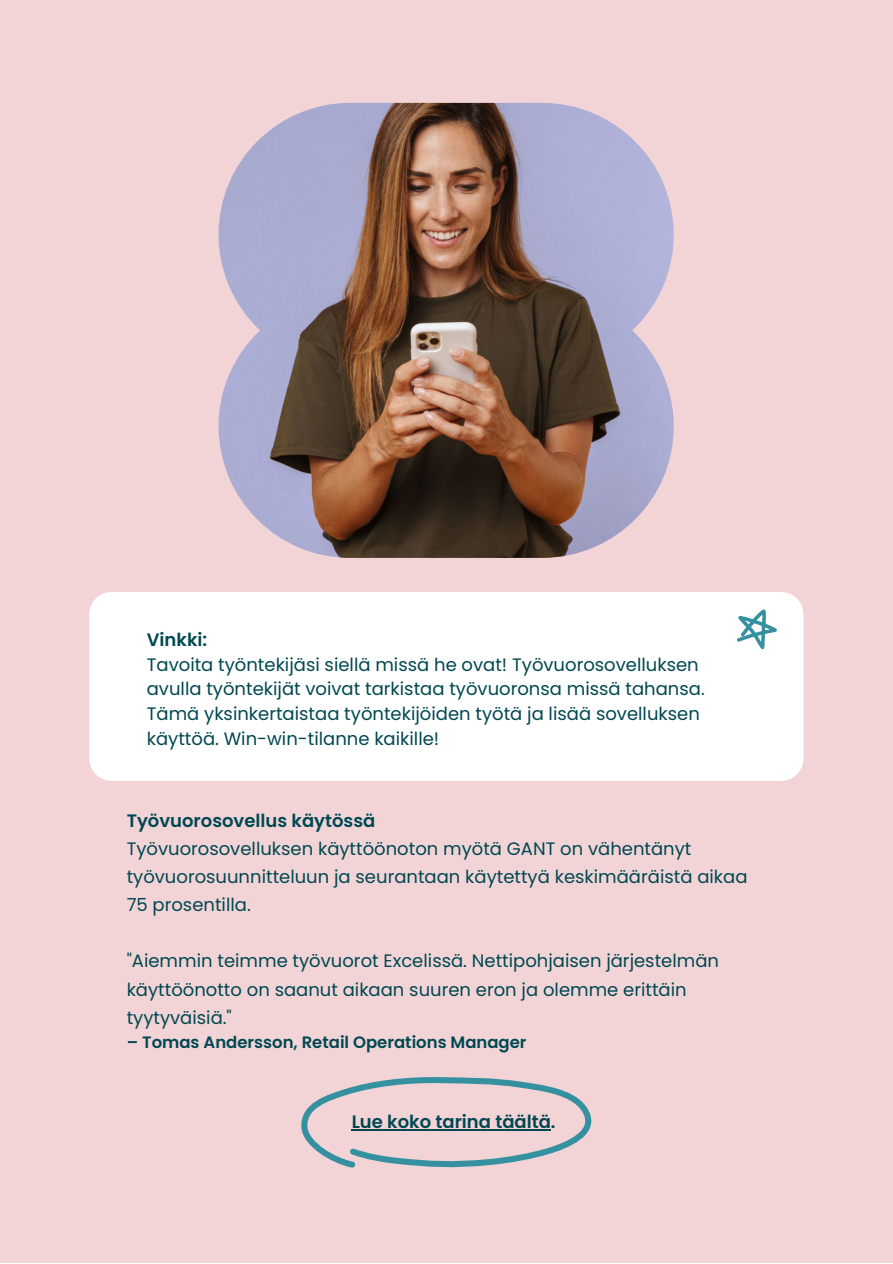
<style>
.page{position:relative;width:893px;height:1264px;background:#fff}
.page>*{position:absolute;margin:0;border:0;box-sizing:border-box;transform-origin:0 0}
.t1{font:18px/28px "Poppins";color:#004851}
.t2{font:600 18px "Poppins";color:#004851}
.t3{font:600 16.5px "Poppins";color:#004851}
</style>
<div class="page">
<div style="left:0;top:0;width:892px;height:1262px;background:#f2d4d7"></div>
<div style="left:89px;top:592px;width:714px;height:189px;background:#fff;border-radius:22px"></div>
<svg style="left:301px;top:1077px;width:291px;height:91px"></svg>
<svg style="left:737px;top:609px;width:40px;height:41px"></svg>
<hr style="left:352px;top:1129px;width:199px;height:1px;background:#004851">
<svg style="left:218px;top:102px;width:456px;height:456px;background:#917e81"></svg>
<p class="t2" style="left:147px;top:627px;width:62px">Vinkki:</p>
<p class="t1" style="left:147px;top:652px;width:559px;line-height:24.8px">Tavoita työntekijäsi siellä missä he ovat! Työvuorosovelluksen avulla työntekijät voivat tarkistaa työvuoronsa missä tahansa.<br>Tämä yksinkertaistaa työntekijöiden työtä ja lisää sovelluksen käyttöä. Win-win-tilanne kaikille!</p>
<p class="t2" style="left:127px;top:808px;width:250px">Työvuorosovellus käytössä</p>
<p class="t1" style="left:127px;top:834px;width:622px">Työvuorosovelluksen käyttöönoton myötä GANT on vähentänyt työvuorosuunnitteluun ja seurantaan käytettyä keskimääräistä aikaa<br>75 prosentilla.</p>
<p class="t1" style="left:127px;top:947px;width:594px">"Aiemmin teimme työvuorot Excelissä. Nettipohjaisen järjestelmän käyttöönotto on saanut aikaan suuren eron ja olemme erittäin tyytyväisiä."</p>
<p class="t3" style="left:127px;top:1031px;width:401px">– Tomas Andersson, Retail Operations Manager</p>
<p class="t2" style="left:352px;top:1109px;width:205px">Lue koko tarina täältä.</p>
</div>
